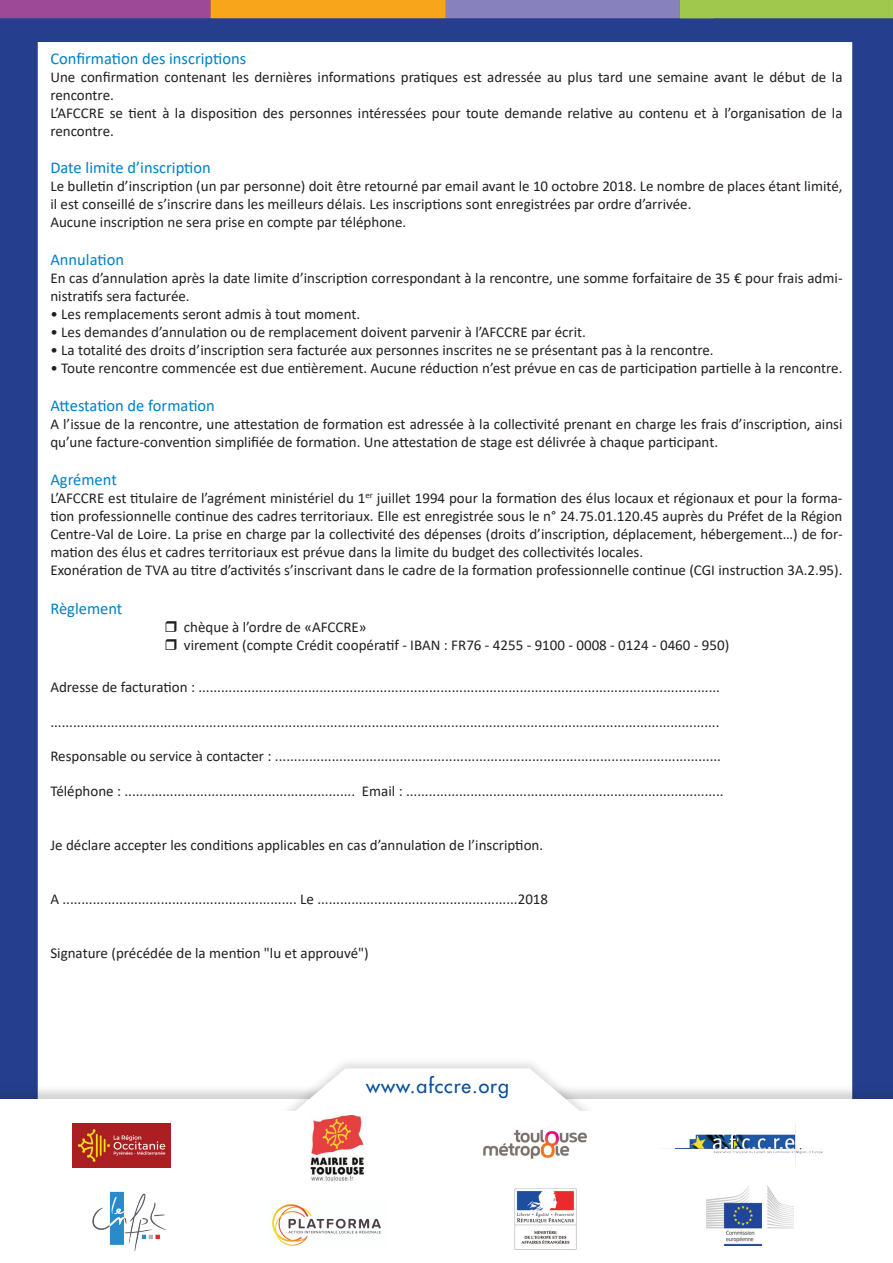
<style>
.page{position:relative;width:893px;height:1263px;background:#253f8e}
.page>*{position:absolute;margin:0;border:0;box-sizing:border-box;transform-origin:0 0}
.t1{font:19.5px "Futura LT";letter-spacing:.05em;color:#0a4f9a}
.t2{font:16.5px "Calibri";color:#0080c5}
.t3{font:15px/18px "Calibri";color:#231f20}
</style>
<div class="page">
<div style="left:38px;top:42px;width:814px;height:1127px;background:#fff"></div>
<div style="left:0;top:0;width:211px;height:18px;background:#9e4898"></div>
<div style="left:211px;top:0;width:235px;height:18px;background:#f9a51b"></div>
<div style="left:446px;top:0;width:234px;height:18px;background:#8781bd"></div>
<div style="left:680px;top:0;width:209px;height:18px;background:#9fc84c"></div>
<div style="left:888px;top:0;width:5px;height:18px;background:#9fc84c"></div>
<div style="left:0;top:1084px;width:893px;height:179px;background:#231f20;opacity:.2"></div>
<div style="left:0;top:1100px;width:893px;height:163px;background:#fff"></div>
<div style="left:245px;top:1056px;width:382px;height:173px;background:#231f20;opacity:.15"></div>
<svg style="left:253px;top:1068px;width:369px;height:43px"></svg>
<div style="left:209px;top:1111px;width:446px;height:143px;background:#fff"></div>
<img style="left:514px;top:1188px;width:63px;height:62px">
<img style="left:92px;top:1191px;width:74px;height:60px">
<img style="left:707px;top:1185px;width:87px;height:60px">
<img style="left:272px;top:1204px;width:109px;height:42px">
<img style="left:674px;top:1123px;width:148px;height:44px">
<img style="left:483px;top:1129px;width:104px;height:30px">
<img style="left:72px;top:1123px;width:98px;height:44px">
<img style="left:310px;top:1115px;width:54px;height:66px">
<p class="t2" style="left:50px;top:47px;width:197px">Confirmation des inscriptions</p>
<p class="t3" style="left:50px;top:67px;width:794px">Une confirmation contenant les dernières informations pratiques est adressée au plus tard une semaine avant le début de la rencontre.<br>L’AFCCRE se tient à la disposition des personnes intéressées pour toute demande relative au contenu et à l’organisation de la rencontre.</p>
<p class="t2" style="left:50px;top:156px;width:162px">Date limite d’inscription</p>
<p class="t3" style="left:50px;top:177px;width:794px">Le bulletin d’inscription (un par personne) doit être retourné par email avant le 10 octobre 2018. Le nombre de places étant limité, il est conseillé de s’inscrire dans les meilleurs délais. Les inscriptions sont enregistrées par ordre d’arrivée.<br>Aucune inscription ne sera prise en compte par téléphone.</p>
<p class="t2" style="left:50px;top:248px;width:75px">Annulation</p>
<p class="t3" style="left:50px;top:269px;width:794px">En cas d’annulation après la date limite d’inscription correspondant à la rencontre, une somme forfaitaire de 35 € pour frais admi&shy;nistratifs sera facturée.</p>
<p class="t3" style="left:50px;top:305px;width:311px">• Les remplacements seront admis à tout moment.</p>
<p class="t3" style="left:50px;top:323px;width:537px">• Les demandes d’annulation ou de remplacement doivent parvenir à l’AFCCRE par écrit.</p>
<p class="t3" style="left:50px;top:341px;width:665px">• La totalité des droits d’inscription sera facturée aux personnes inscrites ne se présentant pas à la rencontre.</p>
<p class="t3" style="left:50px;top:359px;width:794px">• Toute rencontre commencée est due entièrement. Aucune réduction n’est prévue en cas de participation partielle à la rencontre.</p>
<p class="t2" style="left:50px;top:394px;width:166px">Attestation de formation</p>
<p class="t3" style="left:50px;top:415px;width:794px">A l’issue de la rencontre, une attestation de formation est adressée à la collectivité prenant en charge les frais d’inscription, ainsi qu’une facture-convention simplifiée de formation. Une attestation de stage est délivrée à chaque participant.</p>
<p class="t2" style="left:50px;top:468px;width:68px">Agrément</p>
<p class="t3" style="left:50px;top:488px;width:794px">L’AFCCRE est titulaire de l’agrément ministériel du 1<sup>er</sup> juillet 1994 pour la formation des élus locaux et régionaux et pour la forma&shy;tion professionnelle continue des cadres territoriaux. Elle est enregistrée sous le n° 24.75.01.120.45 auprès du Préfet de la Région Centre-Val de Loire. La prise en charge par la collectivité des dépenses (droits d’inscription, déplacement, hébergement…) de for&shy;mation des élus et cadres territoriaux est prévue dans la limite du budget des collectivités locales.<br>Exonération de TVA au titre d’activités s’inscrivant dans le cadre de la formation professionnelle continue (CGI instruction 3A.2.95).</p>
<p class="t2" style="left:50px;top:597px;width:74px">Règlement</p>
<p class="t3" style="left:184px;top:618px;width:547px">chèque à l’ordre de «AFCCRE»<br>virement (compte Crédit coopératif - IBAN : FR76 - 4255 - 9100 - 0008 - 0124 - 0460 - 950)</p>
<p class="t3" style="left:50px;top:678px;width:671px">Adresse de facturation : ..........................................................................................................................................</p>
<p class="t3" style="left:50px;top:712px;width:671px">.................................................................................................................................................................................</p>
<p class="t3" style="left:50px;top:747px;width:672px">Responsable ou service à contacter : ......................................................................................................................</p>
<p class="t3" style="left:50px;top:781px;width:675px">Téléphone : ............................................................. Email : ....................................................................................</p>
<p class="t3" style="left:50px;top:835px;width:494px">Je déclare accepter les conditions applicables en cas d’annulation de l’inscription.</p>
<p class="t3" style="left:50px;top:889px;width:499px">A .............................................................. Le .....................................................2018</p>
<p class="t3" style="left:50px;top:943px;width:320px">Signature (précédée de la mention "lu et approuvé")</p>
<h1 class="t1" style="left:366px;top:1073px;width:144px">www.afccre.org</h1>
</div>
